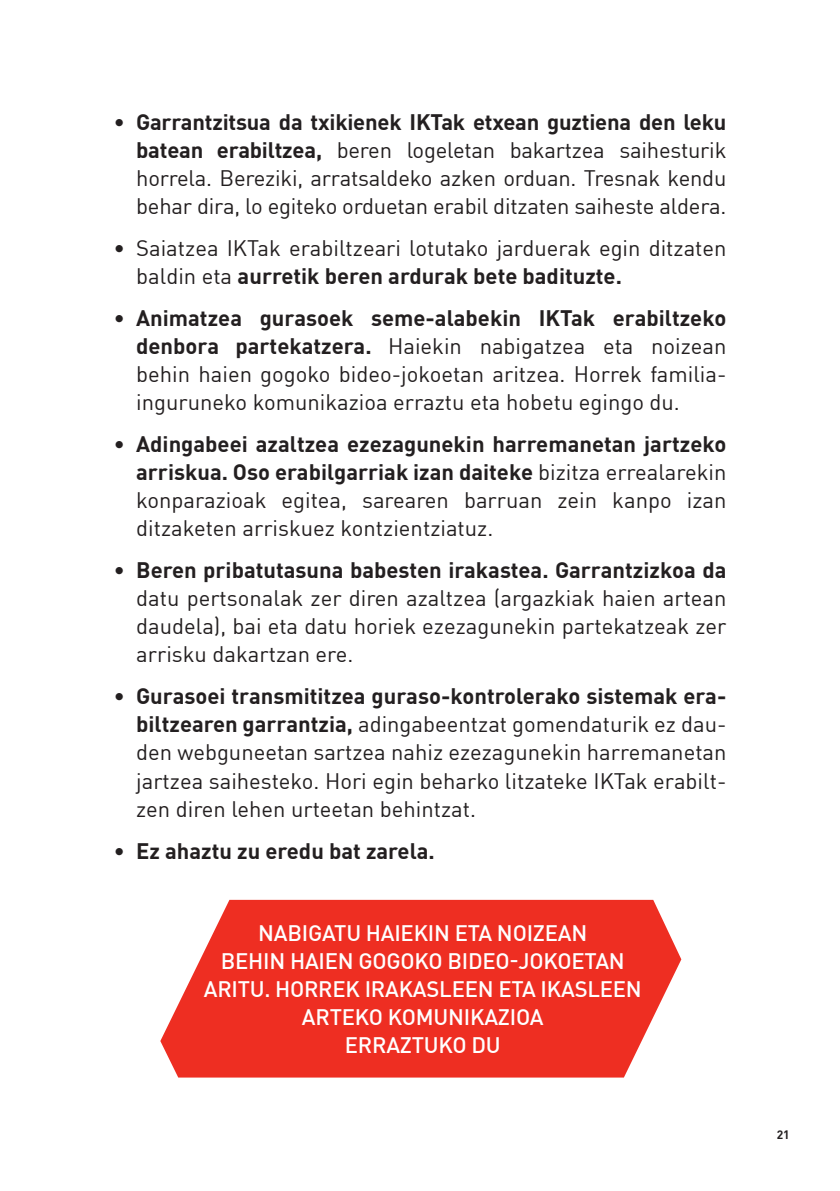
<style>
.page{position:relative;width:840px;height:1191px;background:#fff}
.page>*{position:absolute;margin:0;border:0;box-sizing:border-box;transform-origin:0 0}
.t1{font:22px/28px "DIN Pro";color:#231f20;text-align:justify}
.List_Paragraph{font:500 22px "DIN Pro";letter-spacing:-.01em;color:#fff}
.t2{font:700 22px "DIN Pro";color:#231f20}
.t3{font:700 12px "DIN Pro";color:#231f20}
.s1{font-weight:700}
.s2{font-weight:400}
</style>
<div class="page">
<svg style="left:160px;top:900px;width:521px;height:177px;background:#ef4338"></svg>
<p class="t1" style="left:136px;top:108px;width:591px;text-indent:-23px">• <span class="s1">Garrantzitsua da txikienek IKTak etxean guztiena den leku batean erabiltzea,</span> beren logeletan bakartzea saihesturik horrela. Bereziki, arratsaldeko azken orduan. Tresnak kendu behar dira, lo egiteko orduetan erabil ditzaten saiheste aldera.</p>
<p class="t1" style="left:136px;top:234px;width:591px;text-indent:-23px">• Saiatzea IKTak erabiltzeari lotutako jarduerak egin ditzaten baldin eta <span class="s1">aurretik beren ardurak bete badituzte.</span></p>
<p class="t1" style="left:136px;top:304px;width:591px;text-indent:-23px">• <span class="s1">Animatzea gurasoek seme-alabekin IKTak erabiltzeko denbora partekatzera.</span> Haiekin nabigatzea eta noizean behin haien gogoko bideo-jokoetan aritzea. Horrek familia&shy;inguruneko komunikazioa erraztu eta hobetu egingo du.</p>
<p class="t1" style="left:136px;top:430px;width:591px;text-indent:-23px">• <span class="s1">Adingabeei azaltzea ezezagunekin harremanetan jartzeko arriskua. Oso erabilgarriak izan daiteke</span> bizitza errealarekin konparazioak egitea, sarearen barruan zein kanpo izan ditzaketen arriskuez kontzientziatuz.</p>
<p class="t1" style="left:136px;top:556px;width:591px;text-indent:-23px">• <span class="s1">Beren pribatutasuna babesten irakastea. Garrantzizkoa da </span>datu pertsonalak zer diren azaltzea (argazkiak haien artean daudela), bai eta datu horiek ezezagunekin partekatzeak zer arrisku dakartzan ere.</p>
<p class="t1" style="left:136px;top:682px;width:591px;text-indent:-23px">• <span class="s1">Gurasoei transmititzea guraso-kontrolerako sistemak era&shy;biltzearen garrantzia,</span> adingabeentzat gomendaturik ez dau&shy;den webguneetan sartzea nahiz ezezagunekin harremanetan jartzea saihesteko. Hori egin beharko litzateke IKTak erabilt&shy;zen diren lehen urteetan behintzat.</p>
<p class="t2" style="left:113px;top:836px;width:323px"><span class="s2">•</span> Ez ahaztu zu eredu bat zarela.</p>
<p class="List_Paragraph" style="left:258px;top:919px;width:330px">NABIGATU HAIEKIN ETA NOIZEAN</p>
<p class="List_Paragraph" style="left:221px;top:947px;width:405px">BEHIN HAIEN GOGOKO BIDEO-JOKOETAN</p>
<p class="List_Paragraph" style="left:204px;top:975px;width:439px">ARITU. HORREK IRAKASLEEN ETA IKASLEEN</p>
<p class="List_Paragraph" style="left:302px;top:1003px;width:243px">ARTEKO KOMUNIKAZIOA</p>
<p class="List_Paragraph" style="left:344px;top:1031px;width:157px">ERRAZTUKO DU</p>
<p class="t3" style="left:776px;top:1126px;width:15px">21</p>
</div>
